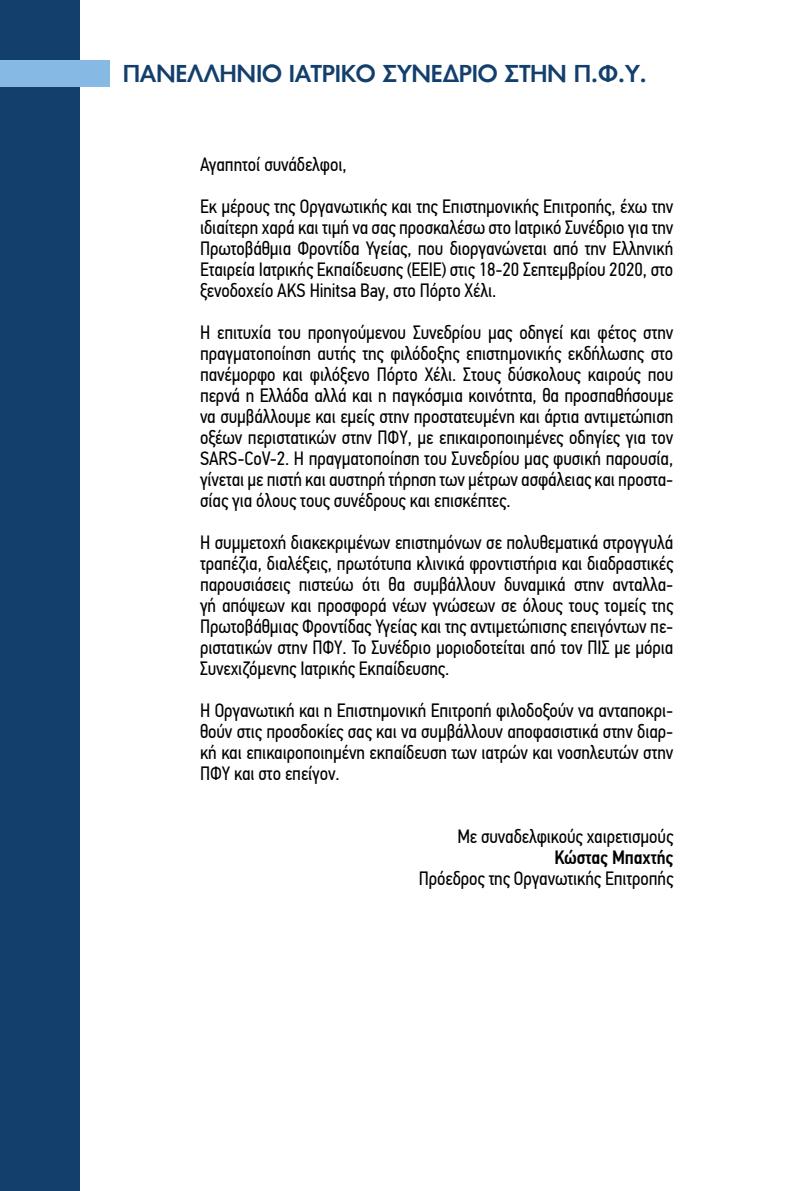
<style>
.page{position:relative;width:794px;height:1191px;background:#fff}
.page>*{position:absolute;margin:0;border:0;box-sizing:border-box;transform-origin:0 0}
.t1{font:500 22.75px "PF Futura Neu";letter-spacing:-.015em;color:#133f6d}
.t2{font:19.25px/21px "PF Din Text Cond Pro";letter-spacing:-.005em;color:#000;text-align:justify}
.t3{font:500 19.25px "PF Din Text Cond Pro";letter-spacing:-.005em;color:#000}
</style>
<div class="page">
<div style="left:0;top:0;width:79px;height:1191px;background:#133f6d"></div>
<div style="left:0;top:61px;width:109px;height:26px;background:#86bae4"></div>
<p class="t1" style="left:123px;top:59px;width:526px">ΠΑΝΕΛΛΗΝΙΟ ΙΑΤΡΙΚΟ ΣΥΝΕΔΡΙΟ ΣΤΗΝ Π.Φ.Υ.</p>
<p class="t2" style="left:200px;top:143px;width:475px;line-height:42px">Αγαπητοί συνάδελφοι,<br>Εκ μέρους της Οργανωτικής και της Επιστημονικής Επιτροπής, έχω την</p>
<p class="t2" style="left:200px;top:217px;width:475px">ιδιαίτερη χαρά και τιμή να σας προσκαλέσω στο Ιατρικό Συνέδριο για την Πρωτοβάθμια Φροντίδα Υγείας, που διοργανώνεται από την Ελληνική Εταιρεία Ιατρικής Εκπαίδευσης (ΕΕΙΕ) στις 18-20 Σεπτεμβρίου 2020, στο ξενοδοχείο AKS Hinitsa Bay, στο Πόρτο Χέλι.</p>
<p class="t2" style="left:200px;top:322px;width:475px">Η επιτυχία του προηγούμενου Συνεδρίου μας οδηγεί και φέτος στην πραγματοποίηση αυτής της φιλόδοξης επιστημονικής εκδήλωσης στο πανέμορφο και φιλόξενο Πόρτο Χέλι. Στους δύσκολους καιρούς που περνά η Ελλάδα αλλά και η παγκόσμια κοινότητα, θα προσπαθήσουμε να συμβάλλουμε και εμείς στην προστατευμένη και άρτια αντιμετώπιση οξέων περιστατικών στην ΠΦΥ, με επικαιροποιημένες οδηγίες για τον SARS-CoV-2. Η πραγματοποίηση του Συνεδρίου μας φυσική παρουσία, γίνεται με πιστή και αυστηρή τήρηση των μέτρων ασφάλειας και προστα&shy;σίας για όλους τους συνέδρους και επισκέπτες.</p>
<p class="t2" style="left:200px;top:532px;width:475px">Η συμμετοχή διακεκριμένων επιστημόνων σε πολυθεματικά στρογγυλά τραπέζια, διαλέξεις, πρωτότυπα κλινικά φροντιστήρια και διαδραστικές παρουσιάσεις πιστεύω ότι θα συμβάλλουν δυναμικά στην ανταλλα&shy;γή απόψεων και προσφορά νέων γνώσεων σε όλους τους τομείς της Πρωτοβάθμιας Φροντίδας Υγείας και της αντιμετώπισης επειγόντων πε&shy;ριστατικών στην ΠΦΥ. Το Συνέδριο μοριοδοτείται από τον ΠΙΣ με μόρια Συνεχιζόμενης Ιατρικής Εκπαίδευσης.</p>
<p class="t2" style="left:200px;top:700px;width:475px">Η Οργανωτική και η Επιστημονική Επιτροπή φιλοδοξούν να ανταποκρι&shy;θούν στις προσδοκίες σας και να συμβάλλουν αποφασιστικά στην διαρ&shy;κή και επικαιροποιημένη εκπαίδευση των ιατρών και νοσηλευτών στην ΠΦΥ και στο επείγον.</p>
<p class="t2" style="left:457px;top:826px;width:217px">Με συναδελφικούς χαιρετισμούς</p>
<p class="t3" style="left:554px;top:846px;width:120px">Κώστας Μπαχτής</p>
<p class="t2" style="left:419px;top:868px;width:256px">Πρόεδρος της Οργανωτικής Επιτροπής</p>
</div>
